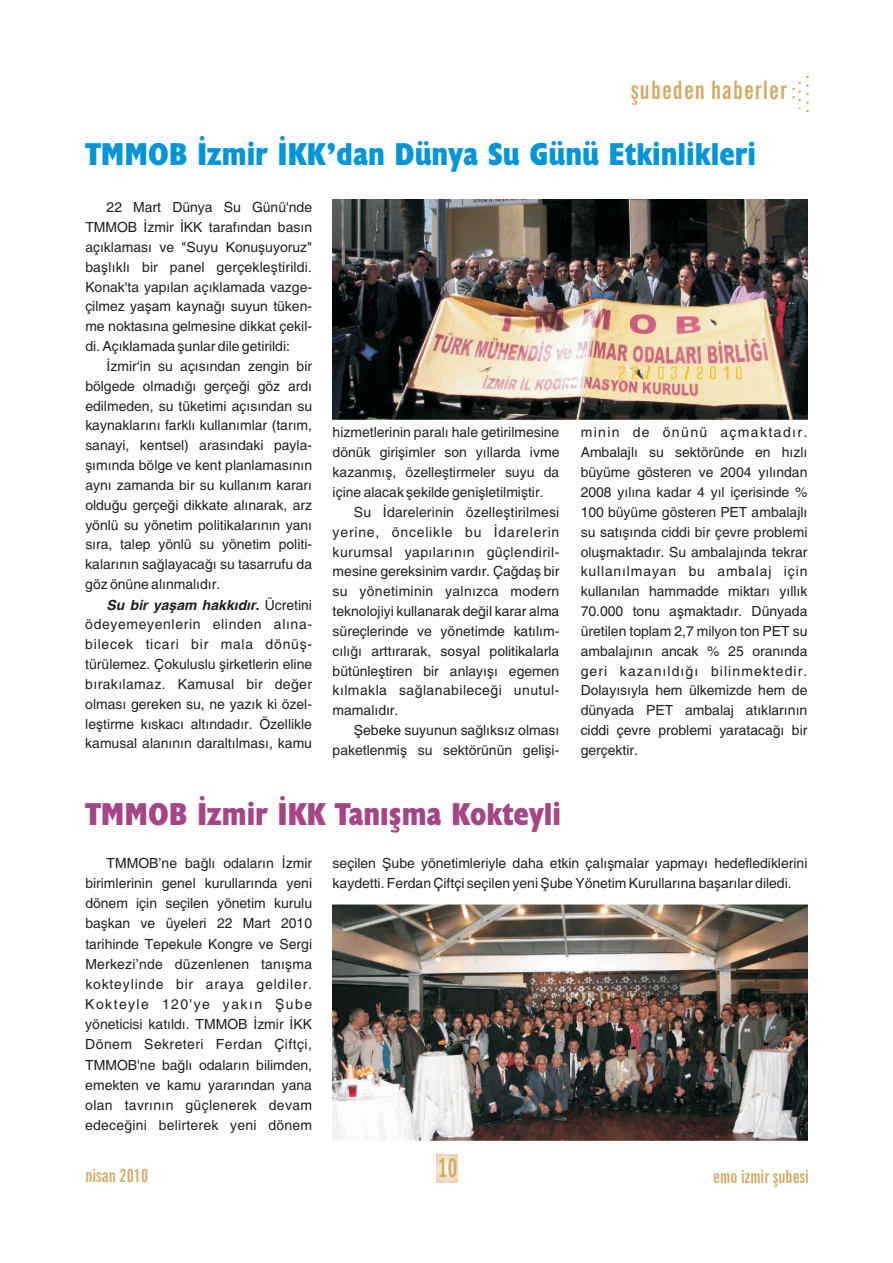
<style>
.page{position:relative;width:893px;height:1263px;background:#fff}
.page>*{position:absolute;margin:0;border:0;box-sizing:border-box;transform-origin:0 0}
.t1{font:700 condensed 31.95px "Humanist 521 BT Xtra";color:#0095d9}
.t2{font:700 condensed 31.95px "Humanist 521 BT Xtra";color:#a54586}
.t3{font:700 condensed 25.5px "News Gothic BT";color:#d2ab66;scale:.88 1}
.t4{font:700 extra-condensed 25.35px "News Gothic BT";letter-spacing:.045em;color:#d2ab66}
.t5{font:700 extra-condensed 18px "News Gothic BT";color:#d2ab66}
.t6{font:13.95px/19.8px "Helvetica";color:#231f20;text-align:justify}
.s1{font-weight:700;font-style:italic}
</style>
<div class="page">
<svg style="left:436px;top:1154px;width:22px;height:28px"></svg>
<svg style="left:792px;top:76px;width:16px;height:37px"></svg>
<img style="left:333px;top:904px;width:474px;height:236px">
<img style="left:333px;top:199px;width:474px;height:220px">
<h3 class="t4" style="left:631px;top:79px;width:157px">şubeden haberler</h3>
<h1 class="t1" style="left:86px;top:141px;width:672px">TMMOB İzmir İKK’dan Dünya Su Günü Etkinlikleri</h1>
<p class="t6" style="left:85px;top:199px;width:228px;text-indent:21px">22 Mart Dünya Su Günü'nde TMMOB İzmir İKK tarafından basın açıklaması ve "Suyu Konuşuyoruz" başlıklı bir panel gerçekleştirildi.<br>Konak'ta yapılan açıklamada vazge&shy;çilmez yaşam kaynağı suyun tüken&shy;me noktasına gelmesine dikkat çekil&shy;di. Açıklamada şunlar dile getirildi:</p>
<p class="t6" style="left:85px;top:357px;width:228px;text-indent:21px">İzmir‘in su açısından zengin bir bölgede olmadığı gerçeği göz ardı edilmeden, su tüketimi açısından su kaynaklarını farklı kullanımlar (tarım, sanayi, kentsel) arasındaki payla&shy;şımında bölge ve kent planlamasının aynı zamanda bir su kullanım kararı olduğu gerçeği dikkate alınarak, arz yönlü su yönetim politikalarının yanı sıra, talep yönlü su yönetim politi&shy;kalarının sağlayacağı su tasarrufu da göz önüne alınmalıdır.</p>
<p class="t6" style="left:85px;top:596px;width:228px;text-indent:21px"><span class="s1">Su bir yaşam hakkıdır.</span> Ücretini ödeyemeyenlerin elinden alına&shy;bilecek ticari bir mala dönüş&shy;türülemez. Çokuluslu şirketlerin eline bırakılamaz. Kamusal bir değer olması gereken su, ne yazık ki özel&shy;leştirme kıskacı altındadır. Özellikle kamusal alanının daraltılması, kamu</p>
<p class="t6" style="left:333px;top:424px;width:228px">hizmetlerinin paralı hale getirilmesine dönük girişimler son yıllarda ivme kazanmış, özelleştirmeler suyu da içine alacak şekilde genişletilmiştir.</p>
<p class="t6" style="left:333px;top:503px;width:228px;text-indent:21px">Su İdarelerinin özelleştirilmesi yerine, öncelikle bu İdarelerin kurumsal yapılarının güçlendiril&shy;mesine gereksinim vardır. Çağdaş bir su yönetiminin yalnızca modern teknolojiyi kullanarak değil karar alma süreçlerinde ve yönetimde katılım&shy;cılığı arttırarak, sosyal politikalarla bütünleştiren bir anlayışı egemen kılmakla sağlanabileceği unutul&shy;mamalıdır.</p>
<p class="t6" style="left:333px;top:722px;width:228px;text-align:right">Şebeke suyunun sağlıksız olması paketlenmiş su sektörünün gelişi-</p>
<h1 class="t2" style="left:86px;top:801px;width:477px">TMMOB İzmir İKK Tanışma Kokteyli</h1>
<p class="t6" style="left:581px;top:424px;width:228px">minin de önünü açmaktadır.<br>Ambalajlı su sektöründe en hızlı büyüme gösteren ve 2004 yılından 2008 yılına kadar 4 yıl içerisinde % 100 büyüme gösteren PET ambalajlı su satışında ciddi bir çevre problemi oluşmaktadır. Su ambalajında tekrar kullanılmayan bu ambalaj için kullanılan hammadde miktarı yıllık 70.000 tonu aşmaktadır. Dünyada üretilen toplam 2,7 milyon ton PET su ambalajının ancak % 25 oranında geri kazanıldığı bilinmektedir.<br>Dolayısıyla hem ülkemizde hem de dünyada PET ambalaj atıklarının ciddi çevre problemi yaratacağı bir gerçektir.</p>
<p class="t6" style="left:85px;top:854px;width:228px;text-indent:21px">TMMOB’ne bağlı odaların İzmir birimlerinin genel kurullarında yeni dönem için seçilen yönetim kurulu başkan ve üyeleri 22 Mart 2010 tarihinde Tepekule Kongre ve Sergi Merkezi’nde düzenlenen tanışma kokteylinde bir araya geldiler.<br>Kokteyle 120'ye yakın Şube yöneticisi katıldı. TMMOB İzmir İKK Dönem Sekreteri Ferdan Çiftçi, TMMOB'ne bağlı odaların bilimden, emekten ve kamu yararından yana olan tavrının güçlenerek devam edeceğini belirterek yeni dönem</p>
<p class="t6" style="left:333px;top:854px;width:476px">seçilen Şube yönetimleriyle daha etkin çalışmalar yapmayı hedeflediklerini kaydetti. Ferdan Çiftçi seçilen yeni Şube Yönetim Kurullarına başarılar diledi.</p>
<p class="t5" style="left:85px;top:1169px;width:64px">nisan 2010</p>
<h2 class="t3" style="left:438px;top:1158px;width:23px">10</h2>
<p class="t5" style="left:713px;top:1169px;width:97px">emo izmir şubesi</p>
</div>
